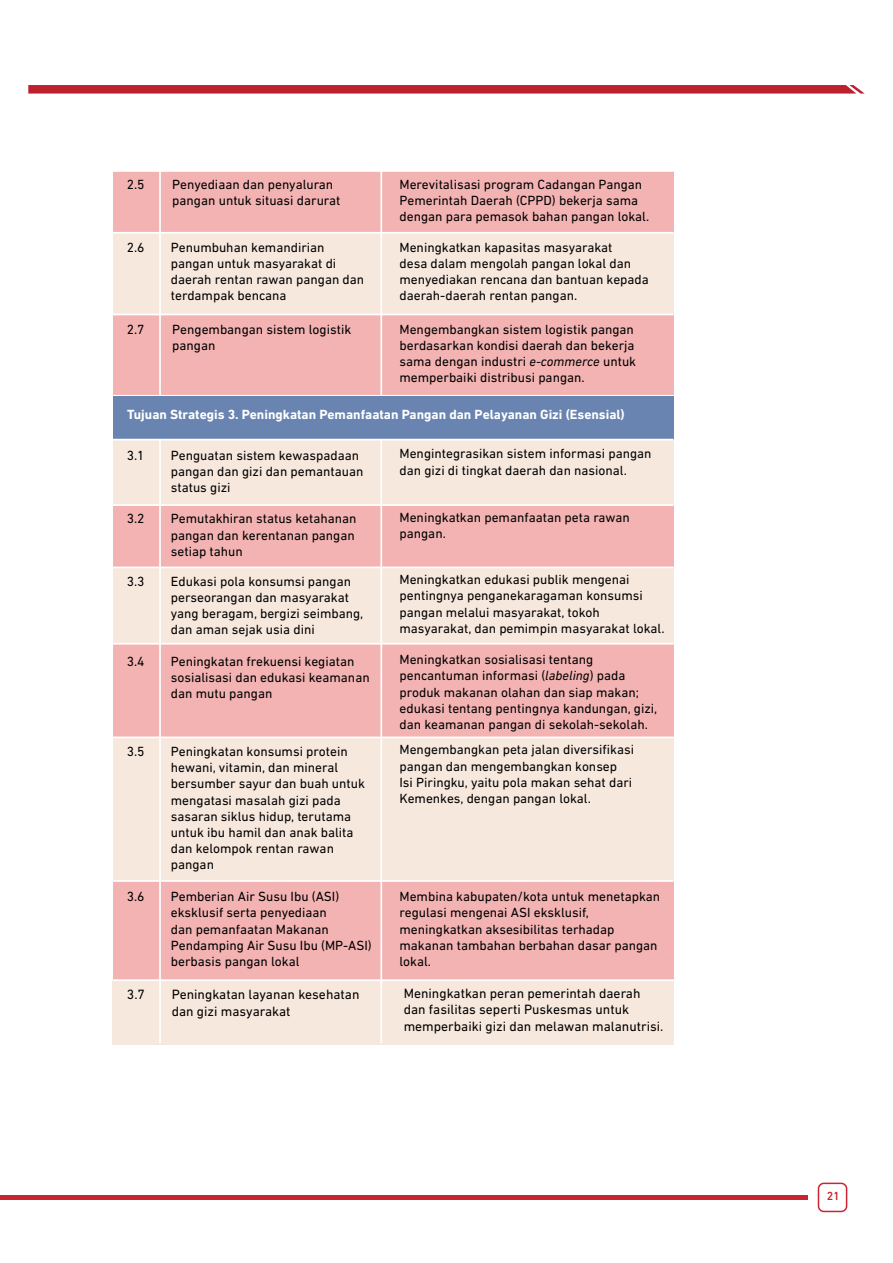
<style>
.page{position:relative;width:893px;height:1263px;background:#fff}
.page>*{position:absolute;margin:0;border:0;box-sizing:border-box;transform-origin:0 0}
.t1{font:13.65px/16.5px "DIN Next LT Pro";color:#000}
.t2{font:13.5px/16.2px "DIN Next LT Pro";color:#000}
.t3{font:700 13.5px "DIN Next LT Pro";color:#fff}
.t4{font:500 12px "DIN Next LT Pro";color:#ca2433}
.s1{font-style:italic}
</style>
<div class="page">
<svg style="left:28px;top:85px;width:837px;height:9px;background:#c12e3b"></svg>
<hr style="left:0;top:1195px;width:808px;height:4px;background:#ca2433">
<div style="left:818px;top:1182px;width:29px;height:30px;border:2px solid #ca2433;border-radius:5px"></div>
<div style="left:113px;top:738px;width:561px;height:143px;background:#f7e8de"></div>
<div style="left:113px;top:881px;width:561px;height:99px;background:#f2b3b2"></div>
<div style="left:113px;top:233px;width:561px;height:81px;background:#f7e8de"></div>
<div style="left:113px;top:440px;width:561px;height:65px;background:#f7e8de"></div>
<div style="left:113px;top:567px;width:561px;height:80px;background:#f7e8de"></div>
<div style="left:113px;top:171px;width:561px;height:62px;background:#f2b3b2"></div>
<div style="left:113px;top:314px;width:561px;height:81px;background:#f2b3b2"></div>
<div style="left:113px;top:505px;width:561px;height:62px;background:#f2b3b2"></div>
<div style="left:113px;top:644px;width:561px;height:93px;background:#f2b3b2"></div>
<hr style="left:113px;top:232px;width:561px;height:2px;background:#fff">
<hr style="left:113px;top:314px;width:561px;height:1px;background:#fff">
<hr style="left:113px;top:170px;width:561px;height:2px;background:#fff">
<hr style="left:113px;top:504px;width:561px;height:2px;background:#fff">
<hr style="left:113px;top:567px;width:561px;height:1px;background:#fff">
<hr style="left:113px;top:643px;width:561px;height:1px;background:#fff">
<hr style="left:113px;top:736px;width:561px;height:2px;background:#fff">
<hr style="left:113px;top:880px;width:561px;height:2px;background:#fff">
<div style="left:113px;top:980px;width:561px;height:65px;background:#f7e8de"></div>
<hr style="left:113px;top:979px;width:561px;height:2px;background:#fff">
<hr style="left:380px;top:171px;width:2px;height:872px;background:#fff">
<hr style="left:159px;top:171px;width:2px;height:872px;background:#fff">
<div style="left:113px;top:396px;width:561px;height:43px;background:#6984b0"></div>
<p class="t2" style="left:127px;top:176px;width:19px">2.5</p>
<p class="t2" style="left:172px;top:176px;width:170px">Penyediaan dan penyaluran pangan untuk situasi darurat</p>
<p class="t2" style="left:399px;top:176px;width:251px">Merevitalisasi program Cadangan Pangan<br>Pemerintah Daerah (CPPD) bekerja sama dengan para pemasok bahan pangan lokal.</p>
<p class="t2" style="left:127px;top:239px;width:19px">2.6</p>
<p class="t2" style="left:171px;top:239px;width:195px">Penumbuhan kemandirian pangan untuk masyarakat di daerah rentan rawan pangan dan terdampak bencana</p>
<p class="t2" style="left:399px;top:239px;width:251px">Meningkatkan kapasitas masyarakat<br>desa dalam mengolah pangan lokal dan menyediakan rencana dan bantuan kepada daerah-daerah rentan pangan.</p>
<p class="t2" style="left:127px;top:321px;width:19px">2.7</p>
<p class="t2" style="left:172px;top:321px;width:180px">Pengembangan sistem logistik pangan</p>
<p class="t2" style="left:399px;top:321px;width:238px">Mengembangkan sistem logistik pangan berdasarkan kondisi daerah dan bekerja sama dengan industri <span class="s1">e-commerce</span> untuk memperbaiki distribusi pangan.</p>
<p class="t3" style="left:127px;top:407px;width:499px">Tujuan Strategis 3. Peningkatan Pemanfaatan Pangan dan Pelayanan Gizi (Esensial)</p>
<p class="t2" style="left:127px;top:447px;width:19px">3.1</p>
<p class="t2" style="left:171px;top:447px;width:194px">Penguatan sistem kewaspadaan pangan dan gizi dan pemantauan status gizi</p>
<p class="t2" style="left:399px;top:445px;width:254px">Mengintegrasikan sistem informasi pangan dan gizi di tingkat daerah dan nasional.</p>
<p class="t2" style="left:127px;top:511px;width:19px">3.2</p>
<p class="t2" style="left:171px;top:511px;width:187px">Pemutakhiran status ketahanan pangan dan kerentanan pangan setiap tahun</p>
<p class="t2" style="left:399px;top:509px;width:232px">Meningkatkan pemanfaatan peta rawan pangan.</p>
<p class="t2" style="left:127px;top:573px;width:19px">3.3</p>
<p class="t2" style="left:171px;top:573px;width:194px">Edukasi pola konsumsi pangan perseorangan dan masyarakat yang beragam, bergizi seimbang, dan aman sejak usia dini</p>
<p class="t2" style="left:399px;top:571px;width:267px">Meningkatkan edukasi publik mengenai pentingnya penganekaragaman konsumsi pangan melalui masyarakat, tokoh masyarakat, dan pemimpin masyarakat lokal.</p>
<p class="t2" style="left:127px;top:653px;width:19px">3.4</p>
<p class="t2" style="left:171px;top:653px;width:200px">Peningkatan frekuensi kegiatan sosialisasi dan edukasi keamanan dan mutu pangan</p>
<p class="t2" style="left:399px;top:651px;width:259px">Meningkatkan sosialisasi tentang pencantuman informasi (<span class="s1">labeling</span>) pada produk makanan olahan dan siap makan; edukasi tentang pentingnya kandungan, gizi, dan keamanan pangan di sekolah-sekolah.</p>
<p class="t2" style="left:127px;top:743px;width:19px">3.5</p>
<p class="t2" style="left:171px;top:743px;width:196px">Peningkatan konsumsi protein hewani, vitamin, dan mineral bersumber sayur dan buah untuk mengatasi masalah gizi pada sasaran siklus hidup, terutama untuk ibu hamil dan anak balita dan kelompok rentan rawan pangan</p>
<p class="t2" style="left:399px;top:741px;width:236px">Mengembangkan peta jalan diversifikasi pangan dan mengembangkan konsep<br>Isi Piringku, yaitu pola makan sehat dari Kemenkes, dengan pangan lokal.</p>
<p class="t2" style="left:127px;top:888px;width:19px">3.6</p>
<p class="t2" style="left:171px;top:888px;width:202px">Pemberian Air Susu Ibu (ASI) eksklusif serta penyediaan<br>dan pemanfaatan Makanan<br>Pendamping Air Susu Ibu (MP-ASI) berbasis pangan lokal</p>
<p class="t2" style="left:399px;top:888px;width:262px">Membina kabupaten/kota untuk menetapkan regulasi mengenai ASI eksklusif, meningkatkan aksesibilitas terhadap makanan tambahan berbahan dasar pangan lokal.</p>
<p class="t1" style="left:127px;top:986px;width:20px">3.7</p>
<p class="t1" style="left:172px;top:986px;width:189px">Peningkatan layanan kesehatan dan gizi masyarakat</p>
<p class="t1" style="left:404px;top:985px;width:261px">Meningkatkan peran pemerintah daerah dan fasilitas seperti Puskesmas untuk memperbaiki gizi dan melawan malanutrisi.</p>
<p class="t4" style="left:827px;top:1189px;width:15px">21</p>
</div>
